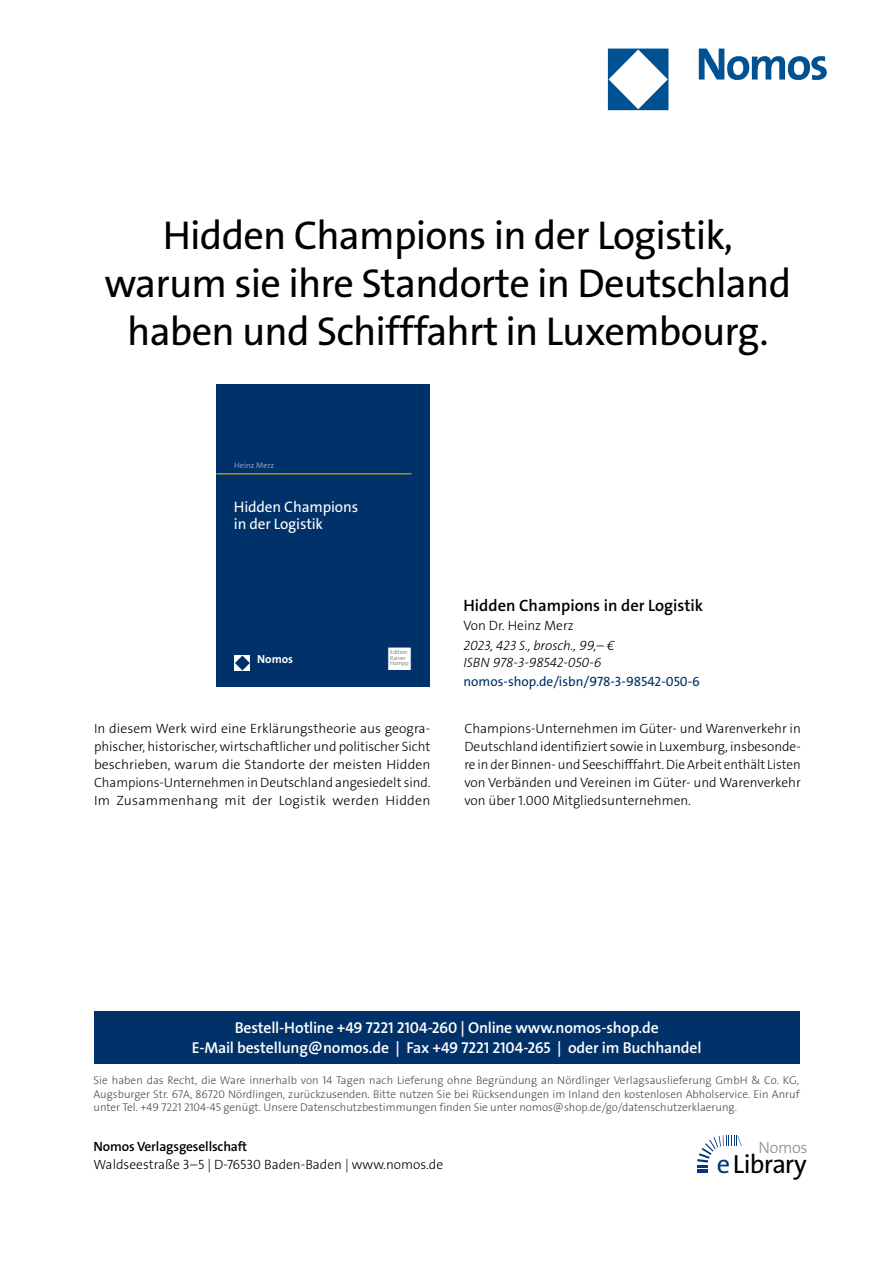
<style>
.page{position:relative;width:893px;height:1263px;background:#fff}
.page>*{position:absolute;margin:0;border:0;box-sizing:border-box;transform-origin:0 0}
.t1{font:40.5px/48px "The Sans Os F";letter-spacing:-.02em;color:#000;text-align:center}
.t2{font:26.4px "The Sans Os F";letter-spacing:-.03em;color:#000}
.t3{font:600 16.5px "The Sans Os F";color:#000}
.t4{font:300 16.2px "The Sans Os F";letter-spacing:-.02em;color:#87888a}
.t5{font:600 15.75px/21px "The Sans Os F";letter-spacing:-.01em;color:#fff;text-align:center}
.t6{font:15.3px/16.8px "The Sans C5";letter-spacing:-.01em;color:#fff}
.t7{font:300 13.5px/18px "The Sans Os F";color:#000}
.t8{font:italic 300 13.5px/17.2px "The Sans Os F";color:#000}
.t9{font:13.5px "The Sans Os F";color:#003168}
.t10{font:600 13.5px "The Sans Os F";letter-spacing:-.01em;color:#000}
.t11{font:700 11.7px "The Sans C5";color:#fff}
.t12{font:300 11.25px/13.5px "The Sans Os F";color:#4b4b4d;text-align:justify}
.t13{font:8.1px "The Sans C5";color:#8f98ba}
.t14{font:5.7px/5.6px "The Sans C5";letter-spacing:-.01em;color:#87888a}
.s1{color:#003882}
</style>
<div class="page">
<div style="left:94px;top:1011px;width:705px;height:52px;background:#003168"></div>
<svg style="left:697px;top:1135px;width:45px;height:38px"></svg>
<img style="left:607px;top:48px;width:220px;height:63px">
<div style="left:216px;top:384px;width:214px;height:302px;background:#003168"></div>
<div style="left:388px;top:647px;width:23px;height:23px;background:#fff"></div>
<hr style="left:216px;top:473px;width:195px;height:1px;background:#fcc400">
<div style="left:235px;top:655px;width:15px;height:16px;background:#fff"></div>
<svg style="left:235px;top:655px;width:15px;height:15px"></svg>
<h1 class="t1" style="left:105px;top:216px;width:688px">Hidden Champions in der Logistik, warum sie ihre Standorte in Deutschland haben und Schifffahrt in Luxembourg.</h1>
<p class="t13" style="left:234px;top:460px;width:41px">Heinz Merz</p>
<p class="t6" style="left:234px;top:499px;width:126px">Hidden Champions in der Logistik</p>
<p class="t11" style="left:257px;top:651px;width:37px">Nomos</p>
<p class="t14" style="left:390px;top:650px;width:19px">Edition<br>Rainer</p>
<p class="t14" style="left:390px;top:661px;width:20px">Hampp</p>
<p class="t3" style="left:463px;top:595px;width:241px">Hidden Champions in der Logistik</p>
<p class="t7" style="left:463px;top:617px;width:112px">Von Dr. Heinz Merz</p>
<p class="t8" style="left:463px;top:637px;width:153px">2023, 423 S., brosch., 99,– €<br>ISBN 978-3-98542-050-6</p>
<p class="t9" style="left:463px;top:676px;width:238px">nomos-shop.de/isbn/978-3-98542-050-6</p>
<p class="t7" style="left:94px;top:719px;width:338px">In diesem Werk wird eine Erklärungstheorie aus geogra&shy;phischer, historischer, wirtschaftlicher und politischer Sicht beschrieben, warum die Standorte der meisten Hidden Champions-Unternehmen in Deutschland angesiedelt sind.<br>Im Zusammenhang mit der Logistik werden Hidden</p>
<p class="t7" style="left:464px;top:719px;width:338px;text-align:justify">Champions-Unternehmen im Güter- und Warenverkehr in Deutschland identifiziert sowie in Luxemburg, insbesonde&shy;re in der Binnen- und Seeschifffahrt. Die Arbeit enthält Listen von Verbänden und Vereinen im Güter- und Warenverkehr von über 1.000 Mitgliedsunternehmen.</p>
<p class="t5" style="left:192px;top:1017px;width:511px">Bestell-Hotline +49 7221 2104-260 | Online www.nomos-shop.de<br>E-Mail bestellung@nomos.de | Fax +49 7221 2104-265 | oder im Buchhandel</p>
<p class="t12" style="left:94px;top:1074px;width:708px">Sie haben das Recht, die Ware innerhalb von 14 Tagen nach Lieferung ohne Begründung an Nördlinger Verlagsauslieferung GmbH &amp; Co. KG, Augsburger Str. 67A, 86720 Nördlingen, zurückzusenden. Bitte nutzen Sie bei Rücksendungen im Inland den kostenlosen Abholservice. Ein Anruf unter Tel. +49 7221 2104-45 genügt. Unsere Datenschutzbestimmungen finden Sie unter nomos@shop.de/go/datenschutzerklaerung.</p>
<p class="t10" style="left:94px;top:1138px;width:155px">Nomos Verlagsgesellschaft</p>
<p class="t7" style="left:94px;top:1156px;width:351px">Waldseestraße 3–5 | D-76530 Baden-Baden | www.nomos.de</p>
<h2 class="t2" style="left:717px;top:1153px;width:91px"><span class="s1">e</span>Library</h2>
<p class="t4" style="left:758px;top:1137px;width:51px">Nomos</p>
</div>
